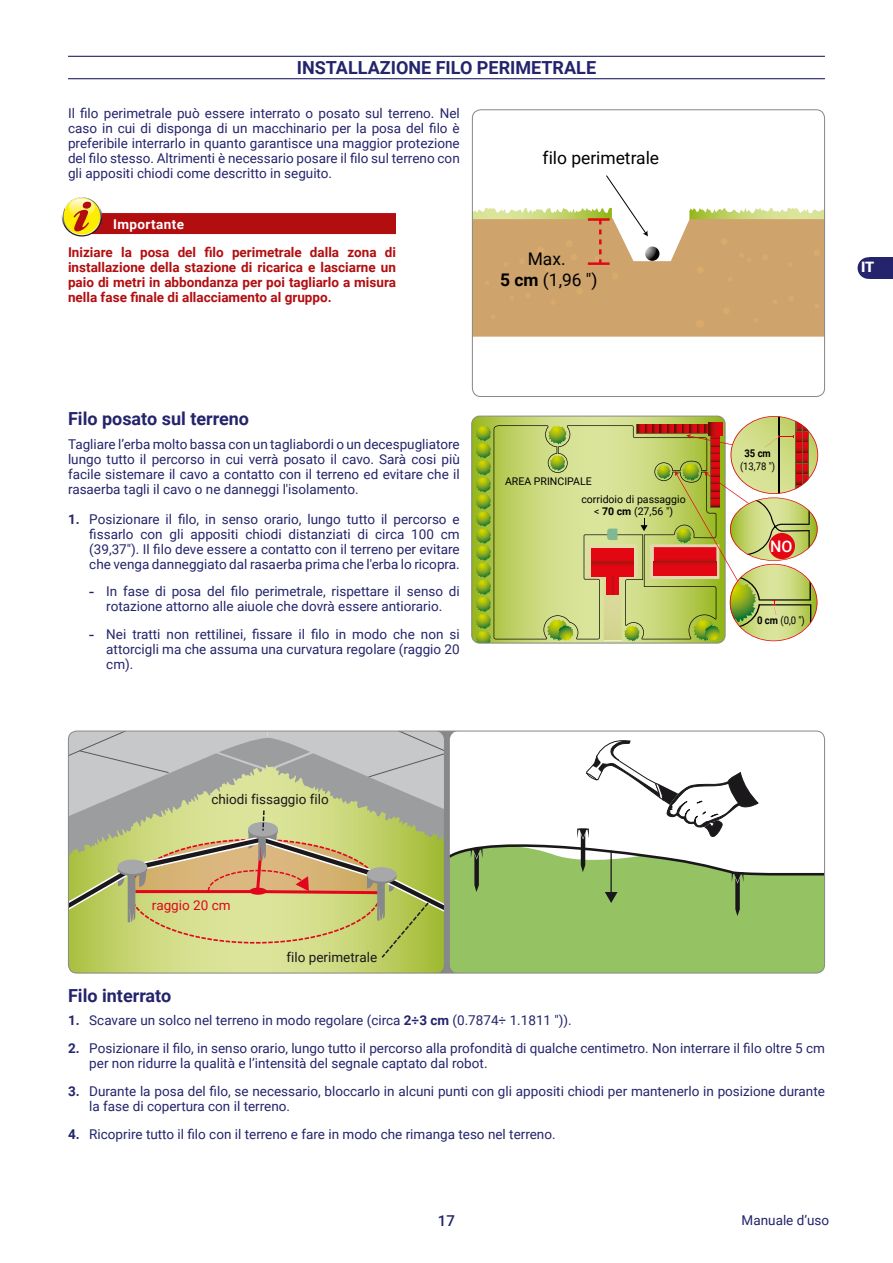
<style>
.page{position:relative;width:893px;height:1263px;background:#fff}
.page>*{position:absolute;margin:0;border:0;box-sizing:border-box;transform-origin:0 0}
.t1{font:700 18px "Roboto";color:#24246c}
.t2{font:17.4px/20.9px "Roboto";color:#000;text-align:center}
.t3{font:500 15.9px "Roboto";color:#fff}
.t4{font:500 15px "Roboto";color:#24246c}
.t5{font:900 14.4px "Roboto";color:#fff}
.t6{font:13.5px/15px "Roboto";color:#24246c;text-align:justify}
.t7{font:700 13.5px/15px "Roboto";color:#b20e10;text-align:justify}
.t8{font:13.5px "Roboto";color:#1b181c}
.t9{font:700 13.5px "Roboto";letter-spacing:.03em;color:#fff}
.t10{font:13.5px "Roboto";color:#e2061c}
.t11{font:10.5px/17.9px "Roboto";color:#000}
.t12{font:10.5px "Roboto";color:#000;scale:.9 1}
.t13{font:700 10.5px "Roboto";color:#000;scale:.9 1}
.s1{font-weight:700}
.s2{font-size:18px}
</style>
<div class="page">
<div style="left:868px;top:257px;width:25px;height:22px;background:#24246c"></div>
<div style="left:858px;top:257px;width:21px;height:22px;background:#24246c;border-radius:50%"></div>
<hr style="left:68px;top:56px;width:757px;height:1px;background:#24246c">
<hr style="left:68px;top:78px;width:757px;height:1px;background:#24246c">
<div style="left:72px;top:213px;width:324px;height:21px;background:#b20e10"></div>
<svg style="left:62px;top:196px;width:40px;height:40px"></svg>
<svg style="left:63px;top:197px;width:38px;height:38px"></svg>
<svg style="left:64px;top:198px;width:36px;height:37px"></svg>
<svg style="left:65px;top:197px;width:34px;height:34px"></svg>
<svg style="left:474px;top:175px;width:349px;height:162px"></svg>
<div style="left:472px;top:109px;width:353px;height:288px;border:1px solid #878787;border-radius:9px"></div>
<svg style="left:473px;top:416px;width:249px;height:227px;background:#a8bc50"></svg>
<svg style="left:476px;top:426px;width:15px;height:215px;background:#8db022"></svg>
<svg style="left:494px;top:425px;width:92px;height:214px;background:#c6d478"></svg>
<svg style="left:550px;top:455px;width:15px;height:16px"></svg>
<svg style="left:548px;top:425px;width:19px;height:19px"></svg>
<svg style="left:547px;top:619px;width:27px;height:22px"></svg>
<svg style="left:586px;top:416px;width:232px;height:226px;background:#c6ba75"></svg>
<div style="left:769px;top:533px;width:26px;height:26px;background:#e30613;border-radius:50%"></div>
<svg style="left:68px;top:731px;width:757px;height:242px"></svg>
<div style="left:68px;top:731px;width:757px;height:242px;border:1px solid #878787;border-radius:9px"></div>
<h1 class="t1" style="left:297px;top:55px;width:301px">INSTALLAZIONE FILO PERIMETRALE</h1>
<p class="t6" style="left:68px;top:105px;width:393px">Il filo perimetrale può essere interrato o posato sul terreno. Nel caso in cui di disponga di un macchinario per la posa del filo è preferibile interrarlo in quanto garantisce una maggior protezione del filo stesso. Altrimenti è necessario posare il filo sul terreno con gli appositi chiodi come descritto in seguito.</p>
<p class="t9" style="left:113px;top:214px;width:72px">Importante</p>
<p class="t7" style="left:68px;top:244px;width:329px">Iniziare la posa del filo perimetrale dalla zona di installazione della stazione di ricarica e lasciarne un paio di metri in abbondanza per poi tagliarlo a misura nella fase finale di allacciamento al gruppo.</p>
<p class="t2" style="left:500px;top:248px;width:99px">Max.<br><span class="s1">5 cm</span> (1,96 ")</p>
<p class="t2" style="left:543px;top:147px;width:118px">filo perimetrale</p>
<h1 class="t1" style="left:68px;top:406px;width:183px">Filo posato sul terreno</h1>
<p class="t6" style="left:68px;top:436px;width:393px">Tagliare l’erba molto bassa con un tagliabordi o un decespugliatore lungo tutto il percorso in cui verrà posato il cavo. Sarà cosi più facile sistemare il cavo a contatto con il terreno ed evitare che il rasaerba tagli il cavo o ne danneggi l'isolamento.</p>
<p class="t6" style="left:89px;top:511px;width:372px;text-indent:-21px"><span class="s1">1.</span> Posizionare il filo, in senso orario, lungo tutto il percorso e fissarlo con gli appositi chiodi distanziati di circa 100 cm (39,37"). Il filo deve essere a contatto con il terreno per evitare che venga danneggiato dal rasaerba prima che l'erba lo ricopra.</p>
<p class="t6" style="left:89px;top:584px;width:372px;text-align:center"><span class="s2">-</span> In fase di posa del filo perimetrale, rispettare il senso di rotazione attorno alle aiuole che dovrà essere antiorario.</p>
<p class="t6" style="left:106px;top:626px;width:355px;text-indent:-17px"><span class="s2">-</span> Nei tratti non rettilinei, fissare il filo in modo che non si attorcigli ma che assuma una curvatura regolare (raggio 20 cm).</p>
<p class="t11" style="left:581px;top:472px;width:106px;text-indent:-76px">AREA PRINCIPALE<br>corridoio di passaggio</p>
<p class="t11" style="left:594px;top:502px;width:81px">&lt; <span class="s1">70 cm</span> (27,56 ")</p>
<p class="t13" style="left:744px;top:446px;width:31px">35 cm</p>
<p class="t12" style="left:740px;top:459px;width:41px">(13,78 ")</p>
<p class="t3" style="left:770px;top:535px;width:24px">NO</p>
<p class="t12" style="left:757px;top:612px;width:55px"><span class="s1">0 cm</span> (0,0 ")</p>
<p class="t5" style="left:861px;top:257px;width:15px">IT</p>
<p class="t8" style="left:211px;top:789px;width:119px">chiodi fissaggio filo</p>
<p class="t10" style="left:152px;top:895px;width:80px">raggio 20 cm</p>
<p class="t8" style="left:287px;top:947px;width:92px">filo perimetrale</p>
<h1 class="t1" style="left:68px;top:983px;width:105px">Filo interrato</h1>
<p class="t6" style="left:68px;top:1012px;width:505px"><span class="s1">1.</span> Scavare un solco nel terreno in modo regolare (circa <span class="s1">2÷3 cm</span> (0.7874÷ 1.1811 ")).</p>
<p class="t6" style="left:89px;top:1040px;width:737px;text-indent:-21px"><span class="s1">2.</span> Posizionare il filo, in senso orario, lungo tutto il percorso alla profondità di qualche centimetro. Non interrare il filo oltre 5 cm per non ridurre la qualità e l’intensità del segnale captato dal robot.</p>
<p class="t6" style="left:89px;top:1083px;width:737px;text-indent:-21px"><span class="s1">3.</span> Durante la posa del filo, se necessario, bloccarlo in alcuni punti con gli appositi chiodi per mantenerlo in posizione durante la fase di copertura con il terreno.</p>
<p class="t6" style="left:68px;top:1126px;width:489px"><span class="s1">4.</span> Ricoprire tutto il filo con il terreno e fare in modo che rimanga teso nel terreno.</p>
<p class="t4" style="left:438px;top:1210px;width:19px">17</p>
<p class="t6" style="left:742px;top:1212px;width:89px">Manuale d’uso</p>
</div>
